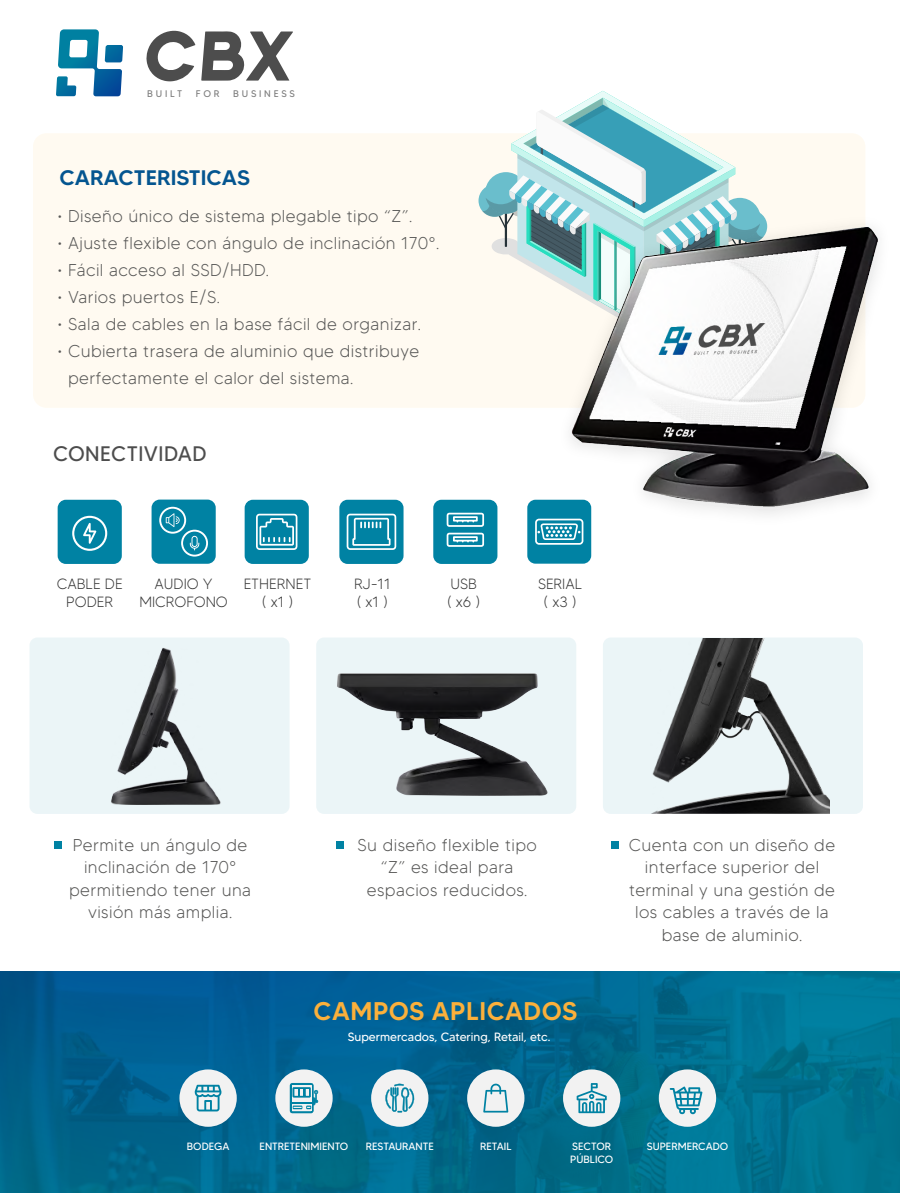
<style>
.page{position:relative;width:900px;height:1193px;background:#fff}
.page>*{position:absolute;margin:0;border:0;box-sizing:border-box;transform-origin:0 0}
.t1{font:500 25.43px "MADETOMMY";letter-spacing:.02em;color:#fbb03b}
.t2{font:500 20.93px "MADETOMMY";color:#045590}
.t3{font:20.93px "MADETOMMY";letter-spacing:.02em;color:#4d4d4d}
.t4{font:300 17.1px/22.5px "MADETOMMY";letter-spacing:.025em;color:#575756;text-align:center}
.t5{font:300 14.85px/17.8px "MADETOMMY";color:#333;text-align:center}
.t6{font:11.92px "MADETOMMY";color:#fff}
.t7{font:10.58px "MADETOMMY";color:#fff}
.t8{font:9.67px "MADE Tommy Soft";letter-spacing:.29em;color:#808080}
</style>
<div class="page">
<svg style="left:146px;top:31px;width:49px;height:50px"></svg>
<svg style="left:201px;top:31px;width:92px;height:50px"></svg>
<svg style="left:56px;top:29px;width:67px;height:67px"></svg>
<div style="left:245px;top:500px;width:64px;height:64px;background:#0082a3;border-radius:8px"></div>
<svg style="left:256px;top:514px;width:41px;height:36px"></svg>
<div style="left:339px;top:500px;width:65px;height:64px;background:#0082a3;border-radius:8px"></div>
<svg style="left:347px;top:513px;width:49px;height:37px"></svg>
<div style="left:58px;top:500px;width:64px;height:64px;background:#0082a3;border-radius:8px"></div>
<svg style="left:83px;top:523px;width:14px;height:21px"></svg>
<div style="left:72px;top:516px;width:35px;height:35px;border:2px solid #fff;border-radius:50%"></div>
<div style="left:433px;top:500px;width:64px;height:64px;background:#0082a3;border-radius:8px"></div>
<svg style="left:447px;top:512px;width:37px;height:35px"></svg>
<div style="left:152px;top:499px;width:64px;height:65px;background:#0082a3;border-radius:8px"></div>
<div style="left:159px;top:507px;width:27px;height:26px;border:2px solid #fff;border-radius:50%"></div>
<div style="left:181px;top:529px;width:27px;height:27px;border:2px solid #fff;border-radius:50%"></div>
<svg style="left:190px;top:535px;width:9px;height:15px"></svg>
<svg style="left:166px;top:513px;width:14px;height:14px"></svg>
<div style="left:527px;top:500px;width:64px;height:63px;background:#0082a3;border-radius:8px"></div>
<svg style="left:535px;top:518px;width:48px;height:27px"></svg>
<div style="left:54px;top:841px;width:7px;height:8px;background:#0082a3"></div>
<div style="left:29px;top:637px;width:261px;height:177px;background:#ebf5f7;border-radius:8px"></div>
<div style="left:316px;top:637px;width:260px;height:177px;background:#ebf5f7;border-radius:8px"></div>
<div style="left:603px;top:637px;width:260px;height:177px;background:#ebf5f7;border-radius:8px"></div>
<div style="left:336px;top:841px;width:8px;height:8px;background:#0082a3"></div>
<div style="left:33px;top:133px;width:832px;height:275px;background:#fffaf1;border-radius:13px"></div>
<div style="left:611px;top:841px;width:8px;height:8px;background:#0082a3"></div>
<div style="left:479px;top:184px;width:32px;height:33px;background:#6abecc;border-radius:50%"></div>
<svg style="left:482px;top:91px;width:274px;height:187px"></svg>
<img style="left:337px;top:673px;width:211px;height:123px">
<img style="left:111px;top:648px;width:110px;height:157px">
<svg style="left:0;top:971px;width:900px;height:221px;background:#00678f"></svg>
<div style="left:371px;top:1069px;width:57px;height:57px;background:#f2f2f2;border-radius:50%"></div>
<svg style="left:385px;top:1083px;width:30px;height:29px"></svg>
<div style="left:659px;top:1069px;width:57px;height:57px;background:#f2f2f2;border-radius:50%"></div>
<svg style="left:670px;top:1086px;width:32px;height:28px"></svg>
<div style="left:179px;top:1069px;width:58px;height:57px;background:#f2f2f2;border-radius:50%"></div>
<svg style="left:195px;top:1084px;width:26px;height:27px"></svg>
<div style="left:467px;top:1069px;width:57px;height:57px;background:#f2f2f2;border-radius:50%"></div>
<svg style="left:483px;top:1083px;width:25px;height:29px"></svg>
<div style="left:563px;top:1069px;width:57px;height:57px;background:#f2f2f2;border-radius:50%"></div>
<svg style="left:577px;top:1083px;width:30px;height:30px"></svg>
<div style="left:275px;top:1069px;width:58px;height:57px;background:#f2f2f2;border-radius:50%"></div>
<svg style="left:290px;top:1083px;width:28px;height:30px"></svg>
<img style="left:651px;top:638px;width:178px;height:176px">
<img style="left:551px;top:205px;width:328px;height:330px">
<p class="t8" style="left:147px;top:87px;width:37px">BUILT</p>
<p class="t8" style="left:196px;top:87px;width:25px">FOR</p>
<p class="t8" style="left:233px;top:87px;width:63px">BUSINESS</p>
<p class="t2" style="left:60px;top:164px;width:192px">CARACTERISTICAS</p>
<p class="t4" style="left:58px;top:204px;width:356px">• Diseño único de sistema plegable tipo “Z”.</p>
<p class="t4" style="left:58px;top:231px;width:383px">• Ajuste flexible con ángulo de inclinación 170°.</p>
<p class="t4" style="left:58px;top:258px;width:213px">• Fácil acceso al SSD/HDD.</p>
<p class="t4" style="left:58px;top:285px;width:164px">• Varios puertos E/S.</p>
<p class="t4" style="left:58px;top:312px;width:365px">• Sala de cables en la base fácil de organizar.</p>
<p class="t4" style="left:68px;top:337px;width:353px;line-height:27px;text-align:left;text-indent:-10px">• Cubierta trasera de aluminio que distribuye perfectamente el calor del sistema.</p>
<p class="t3" style="left:53px;top:440px;width:155px">CONECTIVIDAD</p>
<p class="t5" style="left:139px;top:575px;width:90px">AUDIO Y<br>MICROFONO</p>
<p class="t5" style="left:538px;top:574px;width:46px">SERIAL ( x3 )</p>
<p class="t5" style="left:57px;top:575px;width:67px">CABLE DE<br>PODER</p>
<p class="t5" style="left:447px;top:575px;width:35px;text-align:left">USB ( x6 )</p>
<p class="t5" style="left:244px;top:575px;width:69px">ETHERNET ( x1 )</p>
<p class="t5" style="left:354px;top:575px;width:38px;text-align:left">RJ-11 ( x1 )</p>
<p class="t4" style="left:69px;top:833px;width:184px">Permite un ángulo de inclinación de 170° permitiendo tener una visión más amplia.</p>
<p class="t4" style="left:358px;top:833px;width:181px">Su diseño flexible tipo “Z” es ideal para espacios reducidos.</p>
<h1 class="t1" style="left:314px;top:995px;width:265px">CAMPOS APLICADOS</h1>
<p class="t6" style="left:348px;top:1029px;width:204px">Supermercados, Catering, Retail, etc.</p>
<p class="t4" style="left:629px;top:833px;width:208px">Cuenta con un diseño de interface superior del terminal y una gestión de los cables a través de la base de aluminio.</p>
<p class="t7" style="left:187px;top:1140px;width:44px">BODEGA</p>
<p class="t7" style="left:366px;top:1140px;width:70px">RESTAURANTE</p>
<p class="t7" style="left:480px;top:1140px;width:33px">RETAIL</p>
<p class="t7" style="left:572px;top:1140px;width:40px">SECTOR</p>
<p class="t7" style="left:647px;top:1140px;width:83px">SUPERMERCADO</p>
<p class="t7" style="left:570px;top:1152px;width:45px">PÚBLICO</p>
<p class="t7" style="left:260px;top:1140px;width:90px">ENTRETENIMIENTO</p>
</div>
